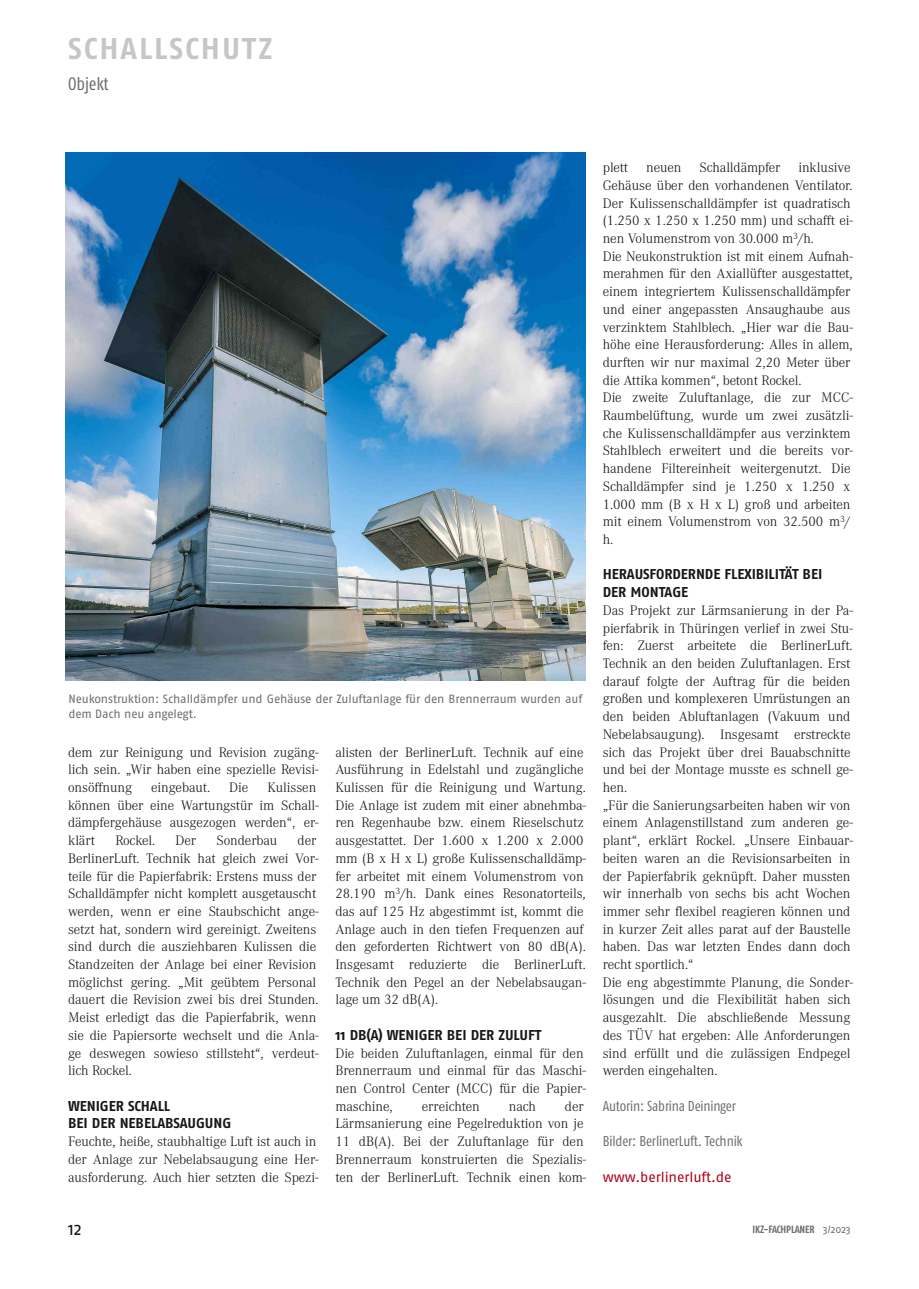
<style>
.page{position:relative;width:919px;height:1289px;background:#fff}
.page>*{position:absolute;margin:0;border:0;box-sizing:border-box;transform-origin:0 0}
.t1{font:700 30px "Fago OT";letter-spacing:.065em;color:#c6c6c6}
.t2{font:condensed 18px "Fago OT";letter-spacing:-.005em;color:#6f6e6e}
.t3{font:18px "Fago OT";color:#181715}
.t4{font:300 14.25px/17.7px "Corporate A";letter-spacing:-.01em;color:#181715}
.t5{font:700 14.25px/17.7px "Fago OT";letter-spacing:-.005em;color:#181715}
.t6{font:condensed 14.25px "Fago OT";letter-spacing:-.01em;color:#6f6e6e}
.t7{font:14.25px "Fago OT";letter-spacing:-.005em;color:#af011d}
.t8{font:12px/14.5px "Fago OT";letter-spacing:-.015em;color:#6f6e6e}
.t9{font:700 condensed 10.5px "Fago OT";letter-spacing:-.01em;color:#6f6e6e}
.s1{font-weight:400;font-stretch:normal}
</style>
<div class="page">
<img style="left:66px;top:153px;width:519px;height:527px">
<h1 class="t1" style="left:68px;top:30px;width:206px">SCHALLSCHUTZ</h1>
<p class="t2" style="left:68px;top:73px;width:42px">Objekt</p>
<p class="t8" style="left:68px;top:692px;width:515px">Neukonstruktion: Schalldämpfer und Gehäuse der Zuluftanlage für den Brennerraum wurden auf dem Dach neu angelegt.</p>
<p class="t4" style="left:68px;top:743px;width:252px;text-align:justify">dem zur Reinigung und Revision zugäng&shy;lich sein. „Wir haben eine spezielle Revisi&shy;onsöffnung</p>
<p class="t4" style="left:68px;top:778px;width:252px;text-indent:199px">Kulissen können über eine Wartungstür im Schall&shy;dämpfergehäuse ausgezogen werden“, er&shy;klärt</p>
<p class="t4" style="left:151px;top:778px;width:60px">eingebaut.</p>
<p class="t4" style="left:229px;top:778px;width:21px">Die</p>
<p class="t4" style="left:115px;top:831px;width:41px">Rockel.</p>
<p class="t4" style="left:176px;top:831px;width:22px">Der</p>
<p class="t4" style="left:216px;top:831px;width:62px">Sonderbau</p>
<p class="t4" style="left:68px;top:831px;width:252px;text-indent:229px">der BerlinerLuft. Technik hat gleich zwei Vor&shy;teile für die Papierfabrik: Erstens muss der Schalldämpfer nicht komplett ausgetauscht werden, wenn er eine Staubschicht ange&shy;setzt hat, sondern wird gereinigt. Zweitens sind durch die ausziehbaren Kulissen die Standzeiten der Anlage bei einer Revision möglichst gering. „Mit geübtem Personal dauert die Revision zwei bis drei Stunden.<br>Meist erledigt das die Papierfabrik, wenn sie die Papiersorte wechselt und die Anla&shy;ge deswegen sowieso stillsteht“, verdeut&shy;lich Rockel.</p>
<p class="t5" style="left:68px;top:1096px;width:165px">WENIGER SCHALL<br>BEI DER NEBELABSAUGUNG</p>
<p class="t4" style="left:68px;top:1132px;width:252px">Feuchte, heiße, staubhaltige Luft ist auch in der Anlage zur Nebelabsaugung eine Her&shy;ausforderung. Auch hier setzten die Spezi-</p>
<p class="t4" style="left:335px;top:743px;width:252px">alisten der BerlinerLuft. Technik auf eine Ausführung in Edelstahl und zugängliche Kulissen für die Reinigung und Wartung.<br>Die Anlage ist zudem mit einer abnehmba&shy;ren Regenhaube bzw. einem Rieselschutz ausgestattet. Der 1.600 x 1.200 x 2.000 mm (B x H x L) große Kulissenschalldämp&shy;fer arbeitet mit einem Volumenstrom von 28.190 m<sup>3</sup>/h. Dank eines Resonatorteils, das auf 125 Hz abgestimmt ist, kommt die Anlage auch in den tiefen Frequenzen auf den geforderten Richtwert von 80 dB(A).<br>Insgesamt reduzierte die BerlinerLuft.<br>Technik den Pegel an der Nebelabsaugan&shy;lage um 32 dB(A).</p>
<p class="t5" style="left:335px;top:1026px;width:207px">11 DB(A) WENIGER BEI DER ZULUFT</p>
<p class="t4" style="left:335px;top:1044px;width:252px">Die beiden Zuluftanlagen, einmal für den<br>Brennerraum und einmal für das Maschi&shy;nen Control Center (MCC) für die Papier&shy;maschine,</p>
<p class="t4" style="left:335px;top:1097px;width:252px;text-indent:229px">der Lärmsanierung eine Pegelreduktion von je 11 dB(A). Bei der Zuluftanlage für den Brennerraum konstruierten die Spezialis&shy;ten der BerlinerLuft. Technik einen kom-</p>
<p class="t4" style="left:421px;top:1097px;width:60px">erreichten</p>
<p class="t4" style="left:508px;top:1097px;width:29px">nach</p>
<p class="t4" style="left:602px;top:159px;width:27px">plett</p>
<p class="t4" style="left:646px;top:159px;width:37px">neuen</p>
<p class="t4" style="left:699px;top:159px;width:82px">Schalldämpfer</p>
<p class="t4" style="left:602px;top:159px;width:251px;text-indent:196px">inklusive Gehäuse über den vorhandenen Ventilator.<br>Der Kulissenschalldämpfer ist quadratisch (1.250 x 1.250 x 1.250 mm) und schafft ei&shy;nen Volumenstrom von 30.000 m<sup>3</sup>/h.<br>Die Neukonstruktion ist mit einem Aufnah&shy;merahmen für den Axiallüfter ausgestattet, einem integriertem Kulissenschalldämpfer und einer angepassten Ansaughaube aus verzinktem Stahlblech. „Hier war die Bau&shy;höhe eine Herausforderung: Alles in allem, durften wir nur maximal 2,20 Meter über die Attika kommen“, betont Rockel.<br>Die zweite Zuluftanlage, die zur MCC-Raumbelüftung, wurde um zwei zusätzli&shy;che Kulissenschalldämpfer aus verzinktem Stahlblech erweitert und die bereits vor&shy;handene Filtereinheit weitergenutzt. Die Schalldämpfer sind je 1.250 x 1.250 x 1.000 mm (B x H x L) groß und arbeiten mit einem Volumenstrom von 32.500 m<sup>3</sup>/ h.</p>
<p class="t5" style="left:602px;top:565px;width:221px">HERAUSFORDERNDE FLEXIBILITÄT BEI<br>DER MONTAGE</p>
<p class="t4" style="left:602px;top:601px;width:251px">Das Projekt zur Lärmsanierung in der Pa&shy;pierfabrik in Thüringen verlief in zwei Stu&shy;fen: Zuerst arbeitete die BerlinerLuft.<br>Technik an den beiden Zuluftanlagen. Erst darauf folgte der Auftrag für die beiden großen und komplexeren Umrüstungen an den beiden Abluftanlagen (Vakuum und Nebelabsaugung). Insgesamt erstreckte sich das Projekt über drei Bauabschnitte und bei der Montage musste es schnell ge&shy;hen.<br>„Für die Sanierungsarbeiten haben wir von einem Anlagenstillstand zum anderen ge&shy;plant“, erklärt Rockel. „Unsere Einbauar&shy;beiten waren an die Revisionsarbeiten in der Papierfabrik geknüpft. Daher mussten wir innerhalb von sechs bis acht Wochen immer sehr flexibel reagieren können und in kurzer Zeit alles parat auf der Baustelle haben. Das war letzten Endes dann doch recht sportlich.“<br>Die eng abgestimmte Planung, die Sonder&shy;lösungen und die Flexibilität haben sich ausgezahlt. Die abschließende Messung des TÜV hat ergeben: Alle Anforderungen sind erfüllt und die zulässigen Endpegel werden eingehalten.</p>
<p class="t6" style="left:602px;top:1097px;width:135px">Autorin: Sabrina Deininger</p>
<p class="t6" style="left:602px;top:1132px;width:141px">Bilder: BerlinerLuft. Technik</p>
<p class="t7" style="left:602px;top:1167px;width:130px">www.berlinerluft.de</p>
<p class="t3" style="left:68px;top:1218px;width:15px">12</p>
<p class="t9" style="left:752px;top:1222px;width:100px">IKZ-FACHPLANER <span class="s1">3/2023</span></p>
</div>
